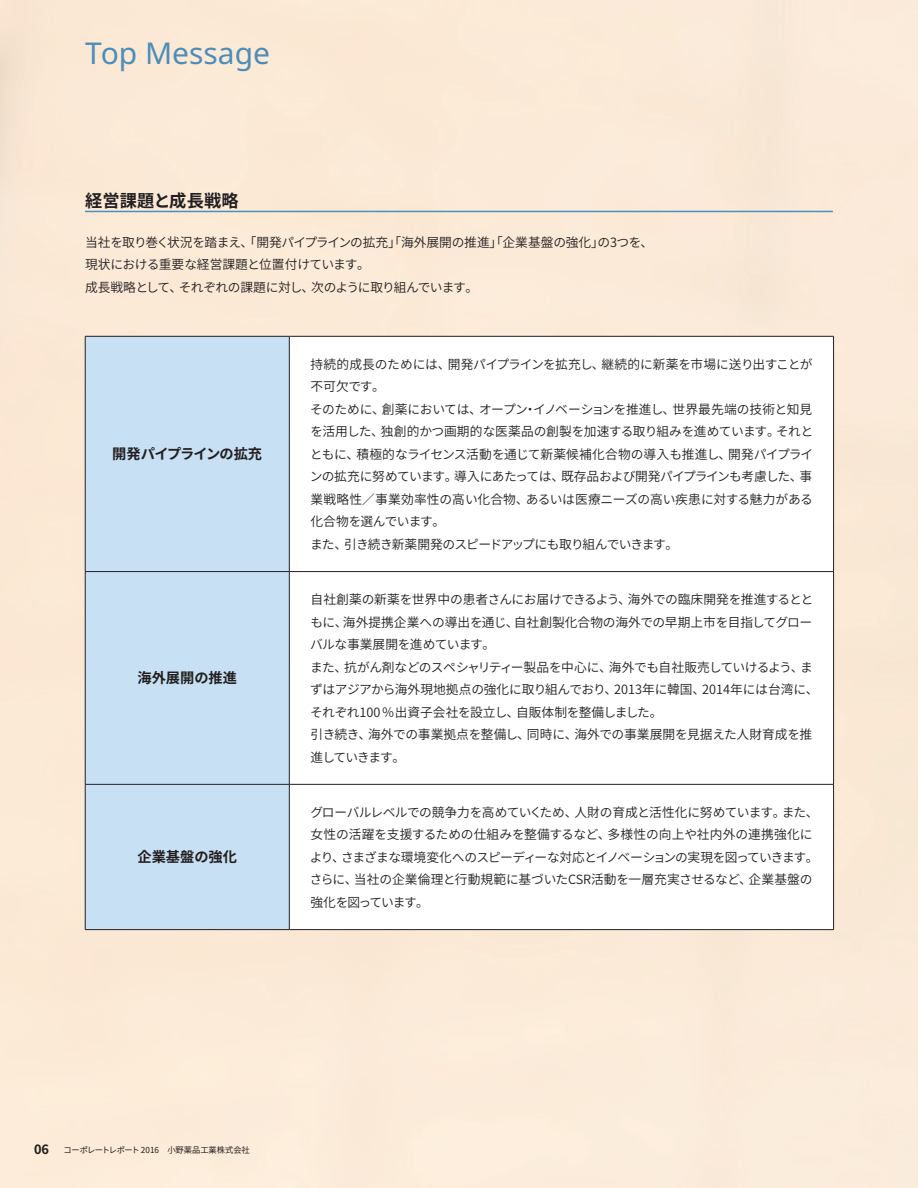
<style>
.page{position:relative;width:918px;height:1188px;background:#fff}
.page>*{position:absolute;margin:0;border:0;box-sizing:border-box;transform-origin:0 0}
.t1{font:30px "Noto Sans";color:#4d8db9}
.t2{font:700 17.25px "Noto Sans CJ Kjp";letter-spacing:.01em;color:#231f20}
.t3{font:700 14.25px "Noto Sans CJ Kjp";color:#231f20}
.t4{font:700 14.25px "Noto Sans CJ Kjp";letter-spacing:-.035em;color:#231f20}
.t5{font:600 12.75px/22.5px "Noto Sans CJ Kjp";letter-spacing:-.02em;color:#231f20}
.t6{font:700 12.75px "Noto Sans CJ Kjp";color:#231f20}
.t7{font:600 8.25px "Noto Sans CJ Kjp";color:#231f20}
</style>
<div class="page">
<hr style="left:85px;top:211px;width:748px;height:1px;background:#4d8db9">
<div style="left:86px;top:337px;width:203px;height:592px;background:#c7e0f3"></div>
<hr style="left:85px;top:336px;width:204px;height:1px;background:#231f20">
<hr style="left:85px;top:336px;width:1px;height:235px;background:#231f20">
<hr style="left:289px;top:336px;width:545px;height:1px;background:#231f20">
<hr style="left:289px;top:336px;width:1px;height:235px;background:#231f20">
<hr style="left:833px;top:336px;width:1px;height:235px;background:#231f20">
<hr style="left:85px;top:571px;width:204px;height:1px;background:#231f20">
<hr style="left:85px;top:572px;width:1px;height:212px;background:#231f20">
<hr style="left:289px;top:571px;width:545px;height:1px;background:#231f20">
<hr style="left:289px;top:572px;width:1px;height:212px;background:#231f20">
<hr style="left:833px;top:572px;width:1px;height:212px;background:#231f20">
<hr style="left:85px;top:784px;width:204px;height:1px;background:#231f20">
<hr style="left:85px;top:785px;width:1px;height:144px;background:#231f20">
<hr style="left:289px;top:784px;width:545px;height:1px;background:#231f20">
<hr style="left:289px;top:785px;width:1px;height:144px;background:#231f20">
<hr style="left:833px;top:785px;width:1px;height:144px;background:#231f20">
<hr style="left:85px;top:929px;width:204px;height:1px;background:#231f20">
<hr style="left:289px;top:929px;width:545px;height:1px;background:#231f20">
<h1 class="t1" style="left:85px;top:32px;width:187px">Top Message</h1>
<h2 class="t2" style="left:85px;top:190px;width:155px">経営課題と成長戦略</h2>
<p class="t5" style="left:85px;top:231px;width:570px">当社を取り巻く状況を踏まえ、「開発パイプラインの拡充」「海外展開の推進」「企業基盤の強化」の3つを、現状における重要な経営課題と位置付けています。<br>成長戦略として、それぞれの課題に対し、次のように取り組んでいます。</p>
<p class="t4" style="left:112px;top:446px;width:151px">開発パイプラインの拡充</p>
<p class="t3" style="left:137px;top:670px;width:101px">海外展開の推進</p>
<p class="t3" style="left:137px;top:849px;width:101px">企業基盤の強化</p>
<p class="t5" style="left:310px;top:353px;width:505px">持続的成長のためには、開発パイプラインを拡充し、継続的に新薬を市場に送り出すことが不可欠です。<br>そのために、創薬においては、オープン・イノベーションを推進し、世界最先端の技術と知見を活用した、独創的かつ画期的な医薬品の創製を加速する取り組みを進めています。それとともに、積極的なライセンス活動を通じて新薬候補化合物の導入も推進し、開発パイプラインの拡充に努めています。導入にあたっては、既存品および開発パイプラインも考慮した、事業戦略性／事業効率性の高い化合物、あるいは医療ニーズの高い疾患に対する魅力がある化合物を選んでいます。<br>また、引き続き新薬開発のスピードアップにも取り組んでいきます。</p>
<p class="t5" style="left:310px;top:588px;width:510px">自社創薬の新薬を世界中の患者さんにお届けできるよう、海外での臨床開発を推進するとともに、海外提携企業への導出を通じ、自社創製化合物の海外での早期上市を目指してグローバルな事業展開を進めています。<br>また、抗がん剤などのスペシャリティー製品を中心に、海外でも自社販売していけるよう、まずはアジアから海外現地拠点の強化に取り組んでおり、2013年に韓国、2014年には台湾に、それぞれ100 ％出資子会社を設立し、自販体制を整備しました。<br>引き続き、海外での事業拠点を整備し、同時に、海外での事業展開を見据えた人財育成を推進していきます。</p>
<p class="t5" style="left:310px;top:801px;width:510px">グローバルレベルでの競争力を高めていくため、人財の育成と活性化に努めています。また、女性の活躍を支援するための仕組みを整備するなど、多様性の向上や社内外の連携強化により、さまざまな環境変化へのスピーディーな対応とイノベーションの実現を図っていきます。さらに、当社の企業倫理と行動規範に基づいたCSR活動を一層充実させるなど、企業基盤の強化を図っています。</p>
<p class="t6" style="left:34px;top:1143px;width:17px">06</p>
<p class="t7" style="left:63px;top:1145px;width:188px">コーポレートレポート 2016　小野薬品工業株式会社</p>
</div>
